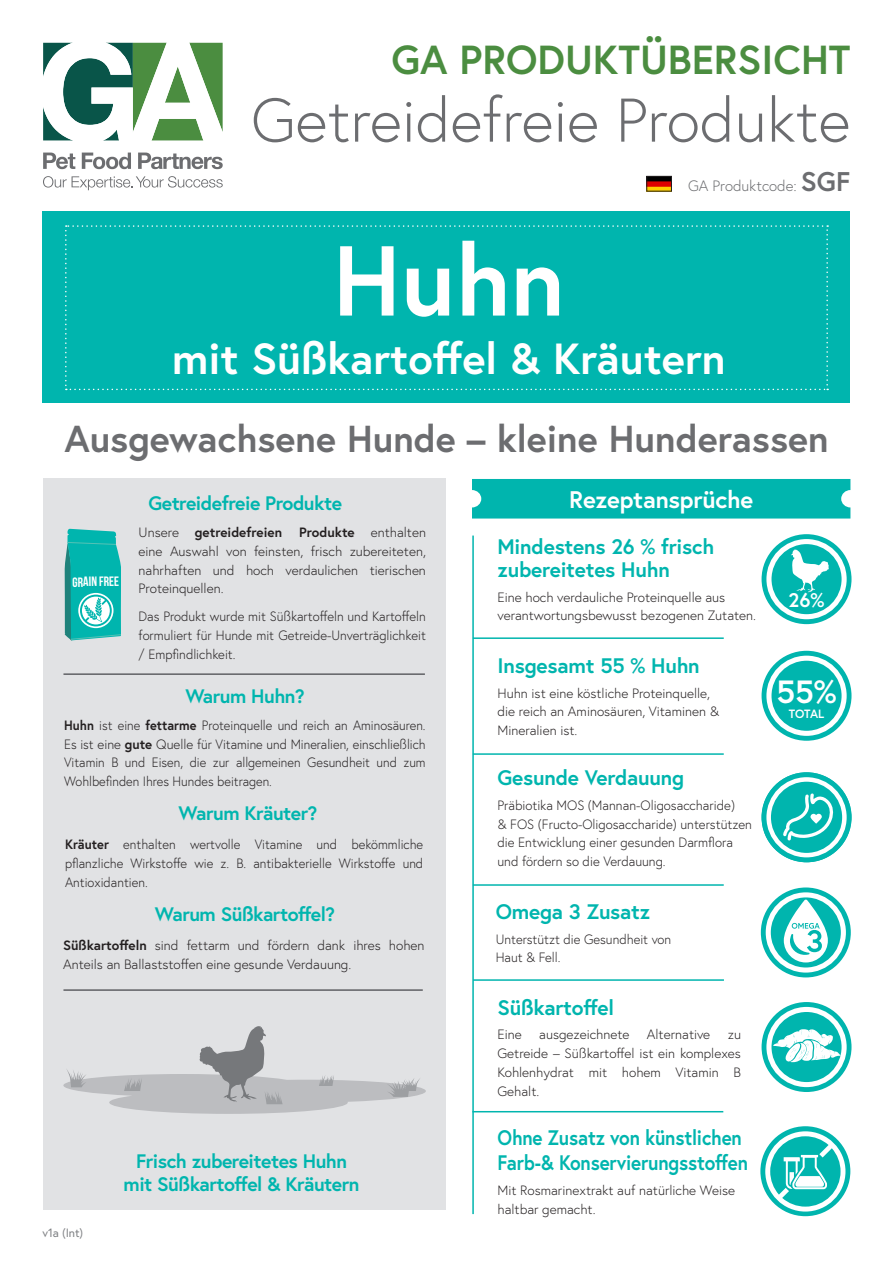
<style>
.page{position:relative;width:893px;height:1263px;background:#fff}
.page>*{position:absolute;margin:0;border:0;box-sizing:border-box;transform-origin:0 0}
.t1{font:700 99px "Europa";color:#fff}
.t2{font:300 61.5px "Europa";color:#6c6d70}
.t3{font:700 43.5px "Europa";color:#fff}
.t4{font:700 40.5px "Europa";color:#4b8d40}
.t5{font:700 37.5px "Europa";color:#6c6d70}
.t6{font:700 32.1px "Europa";color:#fff}
.t7{font:700 24px "Europa";letter-spacing:-.01em;color:#fff}
.t8{font:700 21px/22.5px "Europa";letter-spacing:-.01em;color:#00b5ae}
.t9{font:700 21px/25.2px "Europa";letter-spacing:-.01em;color:#00b5ae;scale:.9 1}
.t10{font:700 19.65px "Europa";color:#fff}
.t11{font:700 19.5px/23.4px "Europa";letter-spacing:-.025em;color:#00b5ae;text-align:center}
.t12{font:300 15px "Europa";color:#6c6d70}
.t13{font:300 13.5px/18.8px "Europa";color:#231f20}
.t14{font:300 13.5px/18.8px "Europa";color:#231f20;text-align:justify;scale:.94 1}
.t15{font:300 13.5px/18.8px "Europa";color:#231f20;text-align:justify;scale:.96 1}
.t16{font:300 13.5px/18.8px "Europa";color:#231f20;text-align:justify;scale:.95 1}
.t17{font:700 13.5px "Europa";color:#231f20}
.t18{font:700 13.5px "Bebas Neue";color:#fff}
.t19{font:12px "Europa";letter-spacing:-.01em;color:#808285}
.t20{font:700 12px "Europa";letter-spacing:-.02em;color:#fff}
.s1{font-weight:700;font-size:27px}
.s2{font-weight:300}
.s3{font-weight:700}
</style>
<div class="page">
<svg style="left:43px;top:153px;width:32px;height:16px"></svg>
<svg style="left:82px;top:153px;width:49px;height:16px"></svg>
<svg style="left:138px;top:153px;width:85px;height:16px"></svg>
<svg style="left:43px;top:43px;width:180px;height:97px"></svg>
<svg style="left:43px;top:176px;width:180px;height:14px"></svg>
<div style="left:43px;top:212px;width:807px;height:191px;background:#00b5ae"></div>
<svg style="left:65px;top:225px;width:763px;height:165px"></svg>
<hr style="left:472px;top:535px;width:2px;height:679px;background:#00b5ae">
<hr style="left:473px;top:637px;width:251px;height:2px;background:#00b5ae">
<hr style="left:473px;top:753px;width:251px;height:2px;background:#00b5ae">
<hr style="left:473px;top:884px;width:251px;height:2px;background:#00b5ae">
<hr style="left:473px;top:979px;width:251px;height:2px;background:#00b5ae">
<svg style="left:762px;top:651px;width:89px;height:90px"></svg>
<div style="left:769px;top:658px;width:75px;height:75px;background:#00b5ae;border-radius:50%"></div>
<div style="left:766px;top:656px;width:81px;height:80px;border:5px solid #fff;border-radius:50%"></div>
<hr style="left:472px;top:1111px;width:251px;height:1px;background:#00b5ae">
<div style="left:472px;top:479px;width:378px;height:39px;background:#00b5ae"></div>
<svg style="left:762px;top:534px;width:89px;height:90px"></svg>
<svg style="left:769px;top:542px;width:75px;height:75px;background:#21beb8"></svg>
<div style="left:766px;top:539px;width:81px;height:80px;border:5px solid #fff;border-radius:50%"></div>
<svg style="left:791px;top:549px;width:38px;height:43px"></svg>
<div style="left:43px;top:478px;width:402px;height:732px;background:#e1e2e4"></div>
<hr style="left:63px;top:673px;width:362px;height:2px;background:#6c6d70">
<hr style="left:63px;top:989px;width:360px;height:2px;background:#6c6d70">
<svg style="left:762px;top:772px;width:89px;height:90px"></svg>
<svg style="left:769px;top:779px;width:75px;height:76px;background:#26c0ba"></svg>
<div style="left:766px;top:777px;width:81px;height:80px;border:5px solid #fff;border-radius:50%"></div>
<svg style="left:783px;top:793px;width:51px;height:47px"></svg>
<svg style="left:762px;top:1002px;width:89px;height:90px;background:#29c1bb"></svg>
<div style="left:766px;top:1007px;width:81px;height:80px;border:5px solid #fff;border-radius:50%"></div>
<svg style="left:773px;top:1029px;width:68px;height:33px"></svg>
<svg style="left:63px;top:1026px;width:362px;height:87px"></svg>
<img style="left:649px;top:178px;width:21px;height:11px">
<div style="left:647px;top:176px;width:25px;height:15px;border:1px solid #231f20"></div>
<svg style="left:65px;top:528px;width:56px;height:113px;background:#2dbbb6"></svg>
<svg style="left:760px;top:1126px;width:90px;height:90px"></svg>
<svg style="left:765px;top:1131px;width:80px;height:80px"></svg>
<svg style="left:761px;top:887px;width:90px;height:90px;background:#34c4be"></svg>
<svg style="left:768px;top:895px;width:75px;height:75px"></svg>
<div style="left:766px;top:892px;width:80px;height:80px;border:5px solid #fff;border-radius:50%"></div>
<svg style="left:784px;top:899px;width:44px;height:63px"></svg>
<h3 class="t4" style="left:391px;top:32px;width:461px">GA PRODUKTÜBERSICHT</h3>
<h2 class="t2" style="left:251px;top:82px;width:601px">Getreidefreie Produkte</h2>
<p class="t12" style="left:688px;top:177px;width:164px">GA Produktcode: <span class="s1">SGF</span></p>
<h1 class="t1" style="left:333px;top:213px;width:234px">Huhn</h1>
<h3 class="t3" style="left:172px;top:329px;width:555px">mit Süßkartoffel &amp; Kräutern</h3>
<h3 class="t5" style="left:64px;top:414px;width:766px">Ausgewachsene Hunde – kleine Hunderassen</h3>
<p class="t18" style="left:72px;top:574px;width:48px;rotate:-1deg">GRAIN FREE</p>
<h3 class="t11" style="left:148px;top:491px;width:195px">Getreidefreie Produkte</h3>
<p class="t17" style="left:139px;top:523px;width:145px"><span class="s2">Unsere</span> getreidefreien</p>
<p class="t13" style="left:139px;top:523px;width:289px;text-align:justify;text-indent:161px"><span class="s3">Produkte</span> enthalten eine Auswahl von feinsten, frisch zubereiteten, nahrhaften und hoch verdaulichen tierischen Proteinquellen.</p>
<p class="t15" style="left:139px;top:607px;width:301px">Das Produkt wurde mit Süßkartoffeln und Kartoffeln formuliert für Hunde mit Getreide-Unverträglichkeit / Empfindlichkeit.</p>
<h3 class="t11" style="left:185px;top:684px;width:121px">Warum Huhn?</h3>
<p class="t14" style="left:64px;top:715px;width:386px"><span class="s3">Huhn</span> ist eine <span class="s3">fettarme</span> Proteinquelle und reich an Aminosäuren.<br>Es ist eine <span class="s3">gute</span> Quelle für Vitamine und Mineralien, einschließlich Vitamin B und Eisen, die zur allgemeinen Gesundheit und zum Wohlbefinden Ihres Hundes beitragen.</p>
<h3 class="t11" style="left:179px;top:801px;width:140px">Warum Kräuter?</h3>
<p class="t16" style="left:65px;top:835px;width:379px"><span class="s3">Kräuter</span> enthalten wertvolle Vitamine und bekömmliche pflanzliche Wirkstoffe wie z. B. antibakterielle Wirkstoffe und Antioxidantien.</p>
<h3 class="t11" style="left:155px;top:902px;width:182px">Warum Süßkartoffel?</h3>
<p class="t13" style="left:63px;top:935px;width:363px"><span class="s3">Süßkartoffeln</span> sind fettarm und fördern dank ihres hohen<br>Anteils an Ballaststoffen eine gesunde Verdauung.</p>
<p class="t19" style="left:43px;top:1225px;width:42px">v1a (Int)</p>
<h3 class="t11" style="left:124px;top:1148px;width:238px">Frisch zubereitetes Huhn mit Süßkartoffel &amp; Kräutern</h3>
<h3 class="t7" style="left:569px;top:483px;width:185px">Rezeptansprüche</h3>
<h3 class="t8" style="left:497px;top:535px;width:218px">Mindestens 26 % frisch zubereitetes Huhn</h3>
<p class="t13" style="left:497px;top:587px;width:260px">Eine hoch verdauliche Proteinquelle aus verantwortungsbewusst bezogenen Zutaten.</p>
<h3 class="t10" style="left:788px;top:586px;width:38px">26%</h3>
<h3 class="t8" style="left:497px;top:654px;width:204px">Insgesamt 55 % Huhn</h3>
<p class="t13" style="left:497px;top:683px;width:223px">Huhn ist eine köstliche Proteinquelle, die reich an Aminosäuren, Vitaminen &amp;<br>Mineralien ist.</p>
<h3 class="t8" style="left:497px;top:766px;width:188px">Gesunde Verdauung</h3>
<p class="t13" style="left:497px;top:795px;width:256px">Präbiotika MOS (Mannan-Oligosaccharide)<br>&amp; FOS (Fructo-Oligosaccharide) unterstützen die Entwicklung einer gesunden Darmflora und fördern so die Verdauung.</p>
<h3 class="t8" style="left:496px;top:900px;width:156px">Omega 3 Zusatz</h3>
<p class="t15" style="left:496px;top:929px;width:184px">Unterstützt die Gesundheit von<br>Haut &amp; Fell.</p>
<h3 class="t8" style="left:497px;top:995px;width:118px">Süßkartoffel</h3>
<p class="t13" style="left:497px;top:1025px;width:26px">Eine</p>
<p class="t13" style="left:539px;top:1025px;width:92px">ausgezeichnete</p>
<p class="t13" style="left:647px;top:1025px;width:65px">Alternative</p>
<p class="t13" style="left:497px;top:1025px;width:245px;text-align:justify;text-indent:230px">zu Getreide – Süßkartoffel ist ein komplexes Kohlenhydrat mit hohem Vitamin B Gehalt.</p>
<h3 class="t9" style="left:497px;top:1124px;width:280px">Ohne Zusatz von künstlichen<br>Farb-&amp; Konservierungsstoffen</h3>
<p class="t13" style="left:497px;top:1181px;width:239px">Mit Rosmarinextrakt auf natürliche Weise haltbar gemacht.</p>
<h3 class="t6" style="left:776px;top:669px;width:62px">55%</h3>
<p class="t20" style="left:789px;top:706px;width:37px">TOTAL</p>
</div>
